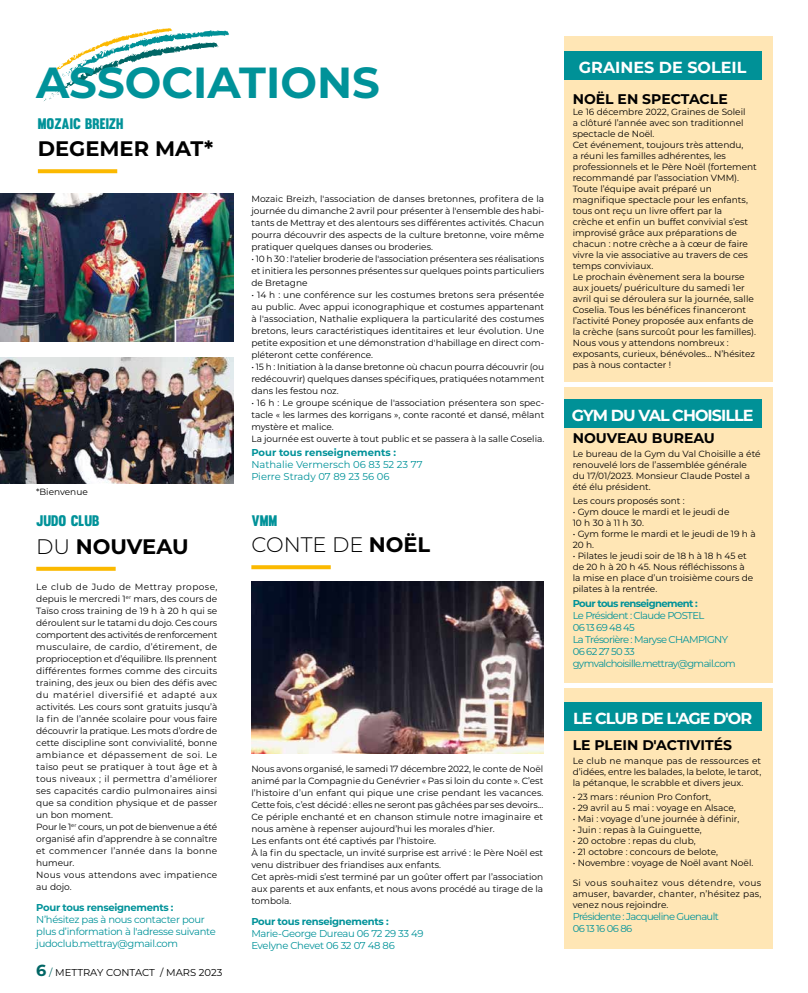
<style>
.page{position:relative;width:808px;height:993px;background:#fff}
.page>*{position:absolute;margin:0;border:0;box-sizing:border-box;transform-origin:0 0}
.t1{font:700 43.4px "Montserrat";color:#009299}
.t2{font:700 21px "Montserrat";color:#000}
.t3{font:300 21px "Montserrat";color:#000}
.t4{font:700 16px "Montserrat";letter-spacing:-.06em;color:#fff}
.t5{font:700 16px "Montserrat";color:#fff}
.t6{font:15px "Muro";color:#009299}
.t7{font:700 14px "Montserrat";color:#000}
.t8{font:10px/12px "Montserrat";letter-spacing:-.06em;color:#009299}
.t9{font:10px/12px "Montserrat";letter-spacing:-.04em;color:#009299}
.t10{font:10px/12px "Montserrat";color:#009299}
.t11{font:700 10px "Montserrat";letter-spacing:-.03em;color:#009299}
.t12{font:10px "Montserrat";color:#000}
.t13{font:700 10px "Montserrat";color:#009299}
.t14{font:700 10px "Montserrat";letter-spacing:-.06em;color:#009299}
.t15{font:9px/12px "Montserrat";color:#000}
.t16{font:9px/19.5px "Montserrat";letter-spacing:.03em;color:#000}
.s1{font-weight:300}
.s2{font-weight:700}
.s3{font-weight:700;font-size:16px;color:#006665}
.s4{color:#006665}
</style>
<div class="page">
<svg style="left:38px;top:28px;width:191px;height:74px"></svg>
<svg style="left:38px;top:169px;width:79px;height:4px"></svg>
<img style="left:0;top:193px;width:233px;height:148px">
<img style="left:0;top:357px;width:233px;height:126px">
<svg style="left:36px;top:566px;width:80px;height:4px"></svg>
<svg style="left:251px;top:565px;width:80px;height:4px"></svg>
<div style="left:564px;top:36px;width:208px;height:345px;background:#ffe6b5"></div>
<div style="left:564px;top:387px;width:208px;height:295px;background:#ffe6b5"></div>
<div style="left:564px;top:688px;width:208px;height:259px;background:#ffe6b5"></div>
<div style="left:564px;top:51px;width:197px;height:29px;background:#009197"></div>
<div style="left:564px;top:398px;width:197px;height:29px;background:#009197"></div>
<div style="left:564px;top:701px;width:197px;height:29px;background:#009197"></div>
<img style="left:251px;top:581px;width:292px;height:172px">
<h1 class="t1" style="left:36px;top:52px;width:345px">ASSOCIATIONS</h1>
<h3 class="t6" style="left:38px;top:114px;width:87px">MOZAIC BREIZH</h3>
<h2 class="t2" style="left:38px;top:133px;width:177px">DEGEMER MAT*</h2>
<p class="t15" style="left:36px;top:485px;width:53px">*Bienvenue</p>
<p class="t15" style="left:251px;top:192px;width:294px;text-align:justify">Mozaic Breizh, l'association de danses bretonnes, profitera de la journée du dimanche 2 avril pour présenter à l'ensemble des habi&shy;tants de Mettray et des alentours ses différentes activités. Chacun pourra découvrir des aspects de la culture bretonne, voire même pratiquer quelques danses ou broderies.</p>
<p class="t15" style="left:251px;top:252px;width:294px;text-align:justify">• 10 h 30 : l'atelier broderie de l'association présentera ses réalisations et initiera les personnes présentes sur quelques points particuliers de Bretagne</p>
<p class="t15" style="left:251px;top:288px;width:294px;text-align:justify">• 14 h : une conférence sur les costumes bretons sera présentée au public. Avec appui iconographique et costumes appartenant à l'association, Nathalie expliquera la particularité des costumes bretons, leurs caractéristiques identitaires et leur évolution. Une petite exposition et une démonstration d'habillage en direct com&shy;pléteront cette conférence.</p>
<p class="t15" style="left:251px;top:360px;width:294px;text-align:justify">• 15 h : Initiation à la danse bretonne où chacun pourra découvrir (ou redécouvrir) quelques danses spécifiques, pratiquées notamment dans les festou noz.</p>
<p class="t15" style="left:251px;top:396px;width:294px">• 16 h : Le groupe scénique de l'association présentera son spec&shy;tacle « les larmes des korrigans », conte raconté et dansé, mêlant mystère et malice.<br>La journée est ouverte à tout public et se passera à la salle Coselia.</p>
<p class="t13" style="left:251px;top:445px;width:146px">Pour tous renseignements :</p>
<p class="t10" style="left:251px;top:458px;width:173px">Nathalie Vermersch 06 83 52 23 77<br>Pierre Strady 07 89 23 56 06</p>
<h3 class="t6" style="left:36px;top:511px;width:65px">JUDO CLUB</h3>
<h3 class="t6" style="left:251px;top:511px;width:27px">VMM</h3>
<h2 class="t2" style="left:36px;top:531px;width:154px"><span class="s1">DU</span> NOUVEAU</h2>
<h2 class="t3" style="left:251px;top:530px;width:180px">CONTE DE <span class="s2">NOËL</span></h2>
<p class="t15" style="left:36px;top:580px;width:183px">Le club de Judo de Mettray propose, depuis le mercredi 1<sup>er</sup> mars, des cours de Taïso cross training de 19 h à 20 h qui se déroulent sur le tatami du dojo. Ces cours comportent des activités de renforcement musculaire, de cardio, d’étirement, de proprioception et d’équilibre. Ils prennent différentes formes comme des circuits training, des jeux ou bien des défis avec du matériel diversifié et adapté aux activités. Les cours sont gratuits jusqu’à la fin de l’année scolaire pour vous faire découvrir la pratique. Les mots d’ordre de cette discipline sont convivialité, bonne ambiance et dépassement de soi. Le taïso peut se pratiquer à tout âge et à tous niveaux ; il permettra d’améliorer ses capacités cardio pulmonaires ainsi que sa condition physique et de passer un bon moment.<br>Pour le 1<sup>er</sup> cours, un pot de bienvenue a été organisé afin d’apprendre à se connaître et commencer l’année dans la bonne humeur.<br>Nous vous attendons avec impatience au dojo.</p>
<p class="t11" style="left:36px;top:899px;width:139px">Pour tous renseignements :</p>
<p class="t9" style="left:36px;top:912px;width:181px">N’hésitez pas à nous contacter pour plus d’information à l'adresse suivante judoclub.mettray@gmail.com</p>
<p class="t12" style="left:36px;top:965px;width:188px"><span class="s3">6</span> <span class="s4">/</span> METTRAY CONTACT / MARS 2023</p>
<p class="t15" style="left:251px;top:762px;width:294px">Nous avons organisé, le samedi 17 décembre 2022, le conte de Noël animé par la Compagnie du Genévrier « Pas si loin du conte ». C’est l’histoire d’un enfant qui pique une crise pendant les vacances.<br>Cette fois, c’est décidé : elles ne seront pas gâchées par ses devoirs...<br>Ce périple enchanté et en chanson stimule notre imaginaire et nous amène à repenser aujourd’hui les morales d’hier.<br>Les enfants ont été captivés par l’histoire.<br>À la fin du spectacle, un invité surprise est arrivé : le Père Noël est venu distribuer des friandises aux enfants.<br>Cet après-midi s’est terminé par un goûter offert par l’association aux parents et aux enfants, et nous avons procédé au tirage de la tombola.</p>
<p class="t11" style="left:251px;top:913px;width:139px">Pour tous renseignements :</p>
<p class="t9" style="left:251px;top:926px;width:174px">Marie-George Dureau 06 72 29 33 49<br>Evelyne Chevet 06 32 07 48 86</p>
<h3 class="t5" style="left:579px;top:56px;width:169px">GRAINES DE SOLEIL</h3>
<h3 class="t7" style="left:573px;top:89px;width:157px">NOËL EN SPECTACLE</h3>
<p class="t15" style="left:573px;top:106px;width:186px;line-height:11px">Le 16 décembre 2022, Graines de Soleil<br>a clôturé l’année avec son traditionnel spectacle de Noël.<br>Cet événement, toujours très attendu,<br>a réuni les familles adhérentes, les professionnels et le Père Noël (fortement recommandé par l’association VMM).<br>Toute l’équipe avait préparé un magnifique spectacle pour les enfants, tous ont reçu un livre offert par la<br>crèche et enfin un buffet convivial s’est improvisé grâce aux préparations de chacun : notre crèche a à cœur de faire vivre la vie associative au travers de ces temps conviviaux.<br>Le prochain évènement sera la bourse aux jouets/ puériculture du samedi 1er avril qui se déroulera sur la journée, salle Coselia. Tous les bénéfices financeront l’activité Poney proposée aux enfants de la crèche (sans surcoût pour les familles).<br>Nous vous y attendons nombreux : exposants, curieux, bénévoles... N’hésitez pas à nous contacter !</p>
<h3 class="t4" style="left:572px;top:403px;width:183px">GYM DU VAL CHOISILLE</h3>
<h3 class="t7" style="left:573px;top:428px;width:144px">NOUVEAU BUREAU</h3>
<p class="t15" style="left:573px;top:448px;width:189px;line-height:11px">Le bureau de la Gym du Val Choisille a été renouvelé lors de l’assemblée générale du 17/01/2023. Monsieur Claude Postel a été élu président.</p>
<p class="t15" style="left:573px;top:494px;width:114px">Les cours proposés sont :</p>
<p class="t15" style="left:573px;top:505px;width:158px;line-height:11px">• Gym douce le mardi et le jeudi de<br>10 h 30 à 11 h 30.</p>
<p class="t15" style="left:573px;top:527px;width:184px;line-height:11px">• Gym forme le mardi et le jeudi de 19 h à<br>20 h.</p>
<p class="t15" style="left:573px;top:549px;width:182px;line-height:11px">• Pilates le jeudi soir de 18 h à 18 h 45 et de 20 h à 20 h 45. Nous réfléchissons à la mise en place d’un troisième cours de pilates à la rentrée.</p>
<p class="t14" style="left:573px;top:596px;width:127px">Pour tous renseignement :</p>
<p class="t8" style="left:573px;top:608px;width:165px">Le Président : Claude POSTEL<br>06 13 69 48 45<br>La Trésorière : Maryse CHAMPIGNY<br>06 62 27 50 33 gymvalchoisille.mettray@gmail.com</p>
<h3 class="t4" style="left:573px;top:706px;width:181px">LE CLUB DE L'AGE D'OR</h3>
<h3 class="t7" style="left:573px;top:735px;width:161px">LE PLEIN D'ACTIVITÉS</h3>
<p class="t15" style="left:573px;top:755px;width:190px;line-height:11px;text-align:justify">Le club ne manque pas de ressources et d’idées, entre les balades, la belote, le tarot, la pétanque, le scrabble et divers jeux.</p>
<p class="t15" style="left:573px;top:790px;width:140px">• 23 mars : réunion Pro Confort,</p>
<p class="t15" style="left:573px;top:801px;width:164px">• 29 avril au 5 mai : voyage en Alsace,</p>
<p class="t15" style="left:573px;top:812px;width:168px">• Mai : voyage d’une journée à définir,</p>
<p class="t15" style="left:573px;top:823px;width:131px">• Juin : repas à la Guinguette,</p>
<p class="t15" style="left:573px;top:834px;width:124px">• 20 octobre : repas du club,</p>
<p class="t15" style="left:573px;top:845px;width:147px">• 21 octobre : concours de belote,</p>
<p class="t16" style="left:573px;top:852px;width:190px">• Novembre : voyage de Noël avant Noël.<br>Si vous souhaitez vous détendre, vous</p>
<p class="t15" style="left:573px;top:887px;width:190px;line-height:11px">amuser, bavarder, chanter, n’hésitez pas, venez nous rejoindre.</p>
<p class="t8" style="left:573px;top:909px;width:148px">Présidente : Jacqueline Guenault<br>06 13 16 06 86</p>
</div>
